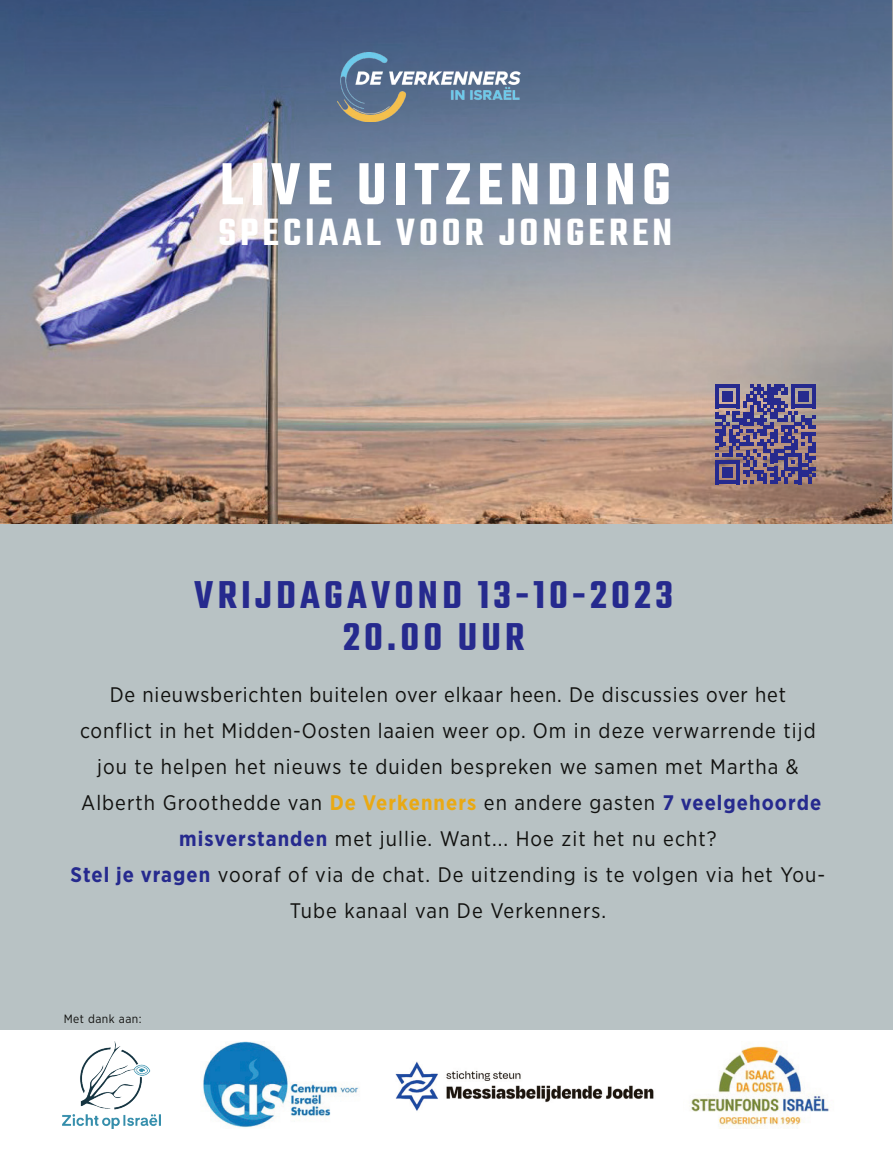
<style>
.page{position:relative;width:893px;height:1149px;background:#fff}
.page>*{position:absolute;margin:0;border:0;box-sizing:border-box;transform-origin:0 0}
.t1{font:600 64.5px "Teko";letter-spacing:.1em;color:#fff}
.t2{font:600 42px/42px "Teko";letter-spacing:.1em;color:#262a8e;text-align:center}
.t3{font:600 41.1px "Teko";letter-spacing:.1em;color:#fff}
.t4{font:21px/36px "Gotham Narrow";letter-spacing:.05em;color:#11110f;text-align:center}
.t5{font:12px "Gotham Narrow";letter-spacing:.04em;color:#11110f}
.s1{font-weight:700;color:#e9a914}
.s2{font-weight:700;color:#262a8e}
</style>
<div class="page">
<img style="left:0;top:0;width:892px;height:524px">
<div style="left:0;top:524px;width:892px;height:505px;background:#b8c2c4"></div>
<svg style="left:715px;top:384px;width:100px;height:100px"></svg>
<img style="left:63px;top:1041px;width:98px;height:87px">
<img style="left:338px;top:52px;width:216px;height:70px">
<img style="left:203px;top:1041px;width:157px;height:87px">
<img style="left:395px;top:1061px;width:259px;height:50px">
<img style="left:690px;top:1046px;width:140px;height:82px">
<h1 class="t1" style="left:220px;top:145px;width:453px">LIVE UITZENDING</h1>
<h3 class="t3" style="left:218px;top:207px;width:455px">SPECIAAL VOOR JONGEREN</h3>
<h2 class="t2" style="left:194px;top:576px;width:480px">VRIJDAGAVOND 13-10-2023<br>20.00 UUR</h2>
<p class="t4" style="left:71px;top:676px;width:756px">De nieuwsberichten buitelen over elkaar heen. De discussies over het<br>conflict in het Midden-Oosten laaien weer op. Om in deze verwarrende tijd jou te helpen het nieuws te duiden bespreken we samen met Martha &amp; Alberth Groothedde van <span class="s1">De Verkenners</span> en andere gasten <span class="s2">7 veelgehoorde misverstanden</span> met jullie. Want... Hoe zit het nu echt?<br><span class="s2">Stel je vragen</span> vooraf of via de chat. De uitzending is te volgen via het You-Tube kanaal van De Verkenners.</p>
<p class="t5" style="left:64px;top:1010px;width:79px">Met dank aan:</p>
</div>
